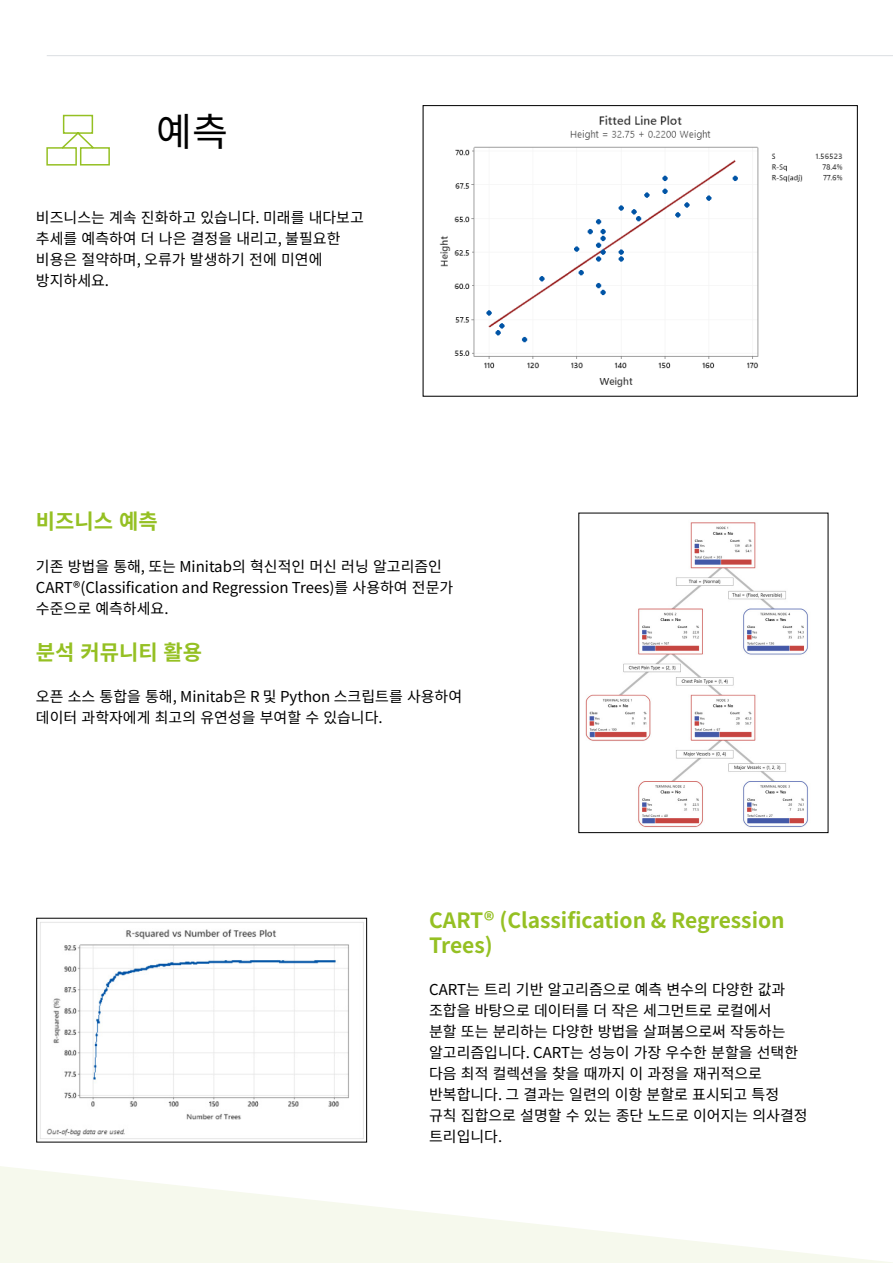
<style>
.page{position:relative;width:893px;height:1263px;background:#fff}
.page>*{position:absolute;margin:0;border:0;box-sizing:border-box;transform-origin:0 0}
.t1{font:39px "Noto Sans KR";color:#000}
.t2{font:700 21px/25.2px "Noto Sans KR";color:#95c023}
.t3{font:15px/21px "Noto Sans KR";color:#000}
</style>
<div class="page">
<hr style="left:47px;top:55px;width:846px;height:1px;background:#dbdee2">
<img style="left:585px;top:522px;width:223px;height:305px">
<img style="left:40px;top:922px;width:324px;height:217px">
<div style="left:36px;top:918px;width:331px;height:224px;border:1px solid #000"></div>
<img style="left:439px;top:115px;width:404px;height:273px">
<div style="left:423px;top:105px;width:435px;height:292px;border:1px solid #000"></div>
<svg style="left:46px;top:114px;width:64px;height:52px"></svg>
<svg style="left:0;top:1166px;width:893px;height:97px;fill:#f8faf2"></svg>
<h1 class="t1" style="left:156px;top:110px;width:73px">예측</h1>
<p class="t3" style="left:36px;top:208px;width:329px">비즈니스는 계속 진화하고 있습니다. 미래를 내다보고 추세를 예측하여 더 나은 결정을 내리고, 불필요한 비용은 절약하며, 오류가 발생하기 전에 미연에 방지하세요.</p>
<h2 class="t2" style="left:36px;top:509px;width:123px">비즈니스 예측</h2>
<p class="t3" style="left:36px;top:556px;width:419px">기존 방법을 통해, 또는 Minitab의 혁신적인 머신 러닝 알고리즘인<br>CART®(Classification and Regression Trees)를 사용하여 전문가 수준으로 예측하세요.</p>
<h2 class="t2" style="left:36px;top:640px;width:168px">분석 커뮤니티 활용</h2>
<p class="t3" style="left:36px;top:686px;width:428px">오픈 소스 통합을 통해, Minitab은 R 및 Python 스크립트를 사용하여 데이터 과학자에게 최고의 유연성을 부여할 수 있습니다.</p>
<h2 class="t2" style="left:429px;top:908px;width:357px">CART® (Classification &amp; Regression<br>Trees)</h2>
<p class="t3" style="left:429px;top:980px;width:380px">CART는 트리 기반 알고리즘으로 예측 변수의 다양한 값과 조합을 바탕으로 데이터를 더 작은 세그먼트로 로컬에서<br>분할 또는 분리하는 다양한 방법을 살펴봄으로써 작동하는 알고리즘입니다. CART는 성능이 가장 우수한 분할을 선택한 다음 최적 컬렉션을 찾을 때까지 이 과정을 재귀적으로 반복합니다. 그 결과는 일련의 이항 분할로 표시되고 특정 규칙 집합으로 설명할 수 있는 종단 노드로 이어지는 의사결정 트리입니다.</p>
</div>
